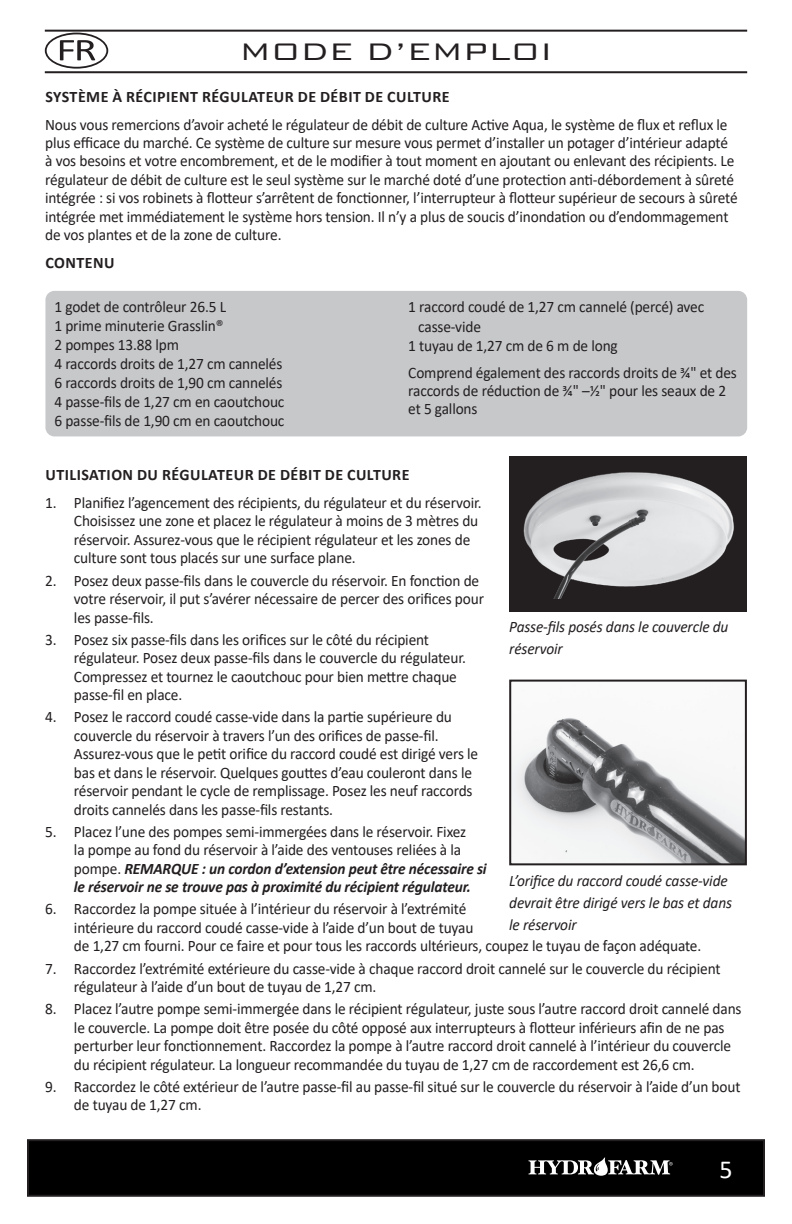
<style>
.page{position:relative;width:792px;height:1224px;background:#fff}
.page>*{position:absolute;margin:0;border:0;box-sizing:border-box;transform-origin:0 0}
.t1{font:300 32px "Bank Gothic BT";letter-spacing:-.01em;color:#231f20;scale:1.1 1}
.t2{font:26px "Calibri";color:#fff}
.t3{font:16px/18.4px "Calibri";letter-spacing:-.01em;color:#231f20;scale:.96 1}
.t4{font:italic 16px/22px "Calibri";letter-spacing:-.01em;color:#231f20;scale:.96 1}
.t5{font:700 16px "Calibri";letter-spacing:.03em;color:#231f20}
.s1{font-weight:700;font-style:italic}
</style>
<div class="page">
<div style="left:28px;top:1140px;width:736px;height:56px;background:#000001"></div>
<div style="left:27px;top:1139px;width:738px;height:58px;border:2px solid #231f20"></div>
<svg style="left:528px;top:1158px;width:145px;height:18px"></svg>
<svg style="left:45px;top:33px;width:63px;height:36px"></svg>
<hr style="left:45px;top:30px;width:702px;height:2px;background:#231f20">
<hr style="left:45px;top:71px;width:702px;height:2px;background:#231f20">
<img style="left:512px;top:718px;width:232px;height:144px">
<div style="left:509px;top:680px;width:238px;height:185px;border:2px solid #231f20"></div>
<div style="left:509px;top:456px;width:238px;height:155px;background:#231f20"></div>
<img style="left:523px;top:472px;width:211px;height:127px">
<div style="left:45px;top:291px;width:702px;height:145px;background:#c7c8ca;border-radius:9px"></div>
<h1 class="t1" style="left:239px;top:35px;width:286px">MODE D’EMPLOI</h1>
<p class="t5" style="left:45px;top:85px;width:406px">SYSTÈME À RÉCIPIENT RÉGULATEUR DE DÉBIT DE CULTURE</p>
<p class="t3" style="left:45px;top:115px;width:723px">Nous vous remercions d’avoir acheté le régulateur de débit de culture Active Aqua, le système de flux et reflux le plus efficace du marché. Ce système de culture sur mesure vous permet d’installer un potager d’intérieur adapté à vos besoins et votre encombrement, et de le modifier à tout moment en ajoutant ou enlevant des récipients. Le régulateur de débit de culture est le seul système sur le marché doté d’une protection anti-débordement à sûreté intégrée : si vos robinets à flotteur s’arrêtent de fonctionner, l’interrupteur à flotteur supérieur de secours à sûreté intégrée met immédiatement le système hors tension. Il n’y a plus de soucis d’inondation ou d’endommagement de vos plantes et de la zone de culture.</p>
<p class="t5" style="left:45px;top:251px;width:71px">CONTENU</p>
<p class="t3" style="left:54px;top:297px;width:241px;line-height:19px">1 godet de contrôleur 26.5 L<br>1 prime minuterie Grasslin®<br>2 pompes 13.88 lpm<br>4 raccords droits de 1,27 cm cannelés<br>6 raccords droits de 1,90 cm cannelés<br>4 passe-fils de 1,27 cm en caoutchouc<br>6 passe-fils de 1,90 cm en caoutchouc</p>
<p class="t3" style="left:408px;top:297px;width:310px">1 raccord coudé de 1,27 cm cannelé (percé) avec</p>
<p class="t3" style="left:418px;top:317px;width:67px">casse-vide</p>
<p class="t3" style="left:408px;top:336px;width:220px">1 tuyau de 1,27 cm de 6 m de long</p>
<p class="t3" style="left:408px;top:363px;width:344px">Comprend également des raccords droits de ¾" et des raccords de réduction de ¾" –½" pour les seaux de 2 et 5 gallons</p>
<p class="t5" style="left:45px;top:464px;width:366px">UTILISATION DU RÉGULATEUR DE DÉBIT DE CULTURE</p>
<p class="t3" style="left:74px;top:493px;width:426px;text-indent:-29px">1. Planifiez l’agencement des récipients, du régulateur et du réservoir.<br>Choisissez une zone et placez le régulateur à moins de 3 mètres du réservoir. Assurez-vous que le récipient régulateur et les zones de culture sont tous placés sur une surface plane.</p>
<p class="t3" style="left:74px;top:571px;width:429px;text-indent:-29px">2. Posez deux passe-fils dans le couvercle du réservoir. En fonction de votre réservoir, il put s’avérer nécessaire de percer des orifices pour les passe-fils.</p>
<p class="t3" style="left:74px;top:630px;width:410px;text-indent:-29px">3. Posez six passe-fils dans les orifices sur le côté du récipient régulateur. Posez deux passe-fils dans le couvercle du régulateur.<br>Compressez et tournez le caoutchouc pour bien mettre chaque passe-fil en place.</p>
<p class="t3" style="left:74px;top:707px;width:423px;text-indent:-29px">4. Posez le raccord coudé casse-vide dans la partie supérieure du couvercle du réservoir à travers l’un des orifices de passe-fil.<br>Assurez-vous que le petit orifice du raccord coudé est dirigé vers le bas et dans le réservoir. Quelques gouttes d’eau couleront dans le réservoir pendant le cycle de remplissage. Posez les neuf raccords droits cannelés dans les passe-fils restants.</p>
<p class="t3" style="left:74px;top:822px;width:431px;text-indent:-29px">5. Placez l’une des pompes semi-immergées dans le réservoir. Fixez<br>la pompe au fond du réservoir à l’aide des ventouses reliées à la pompe. <span class="s1">REMARQUE : un cordon d’extension peut être nécessaire si le réservoir ne se trouve pas à proximité du récipient régulateur.</span></p>
<p class="t3" style="left:74px;top:900px;width:655px;text-indent:-29px">6. Raccordez la pompe située à l’intérieur du réservoir à l’extrémité<br>intérieure du raccord coudé casse-vide à l’aide d’un bout de tuyau<br>de 1,27 cm fourni. Pour ce faire et pour tous les raccords ultérieurs, coupez le tuyau de façon adéquate.</p>
<p class="t3" style="left:74px;top:959px;width:675px;text-indent:-29px">7. Raccordez l’extrémité extérieure du casse-vide à chaque raccord droit cannelé sur le couvercle du récipient régulateur à l’aide d’un bout de tuyau de 1,27 cm.</p>
<p class="t3" style="left:74px;top:999px;width:697px;text-indent:-29px">8. Placez l’autre pompe semi-immergée dans le récipient régulateur, juste sous l’autre raccord droit cannelé dans le couvercle. La pompe doit être posée du côté opposé aux interrupteurs à flotteur inférieurs afin de ne pas perturber leur fonctionnement. Raccordez la pompe à l’autre raccord droit cannelé à l’intérieur du couvercle du récipient régulateur. La longueur recommandée du tuyau de 1,27 cm de raccordement est 26,6 cm.</p>
<p class="t3" style="left:74px;top:1077px;width:696px;text-indent:-29px">9. Raccordez le côté extérieur de l’autre passe-fil au passe-fil situé sur le couvercle du réservoir à l’aide d’un bout de tuyau de 1,27 cm.</p>
<p class="t4" style="left:509px;top:615px;width:230px">Passe-fils posés dans le couvercle du réservoir</p>
<p class="t4" style="left:509px;top:869px;width:234px">L’orifice du raccord coudé casse-vide devrait être dirigé vers le bas et dans le réservoir</p>
<h2 class="t2" style="left:719px;top:1151px;width:15px">5</h2>
</div>
